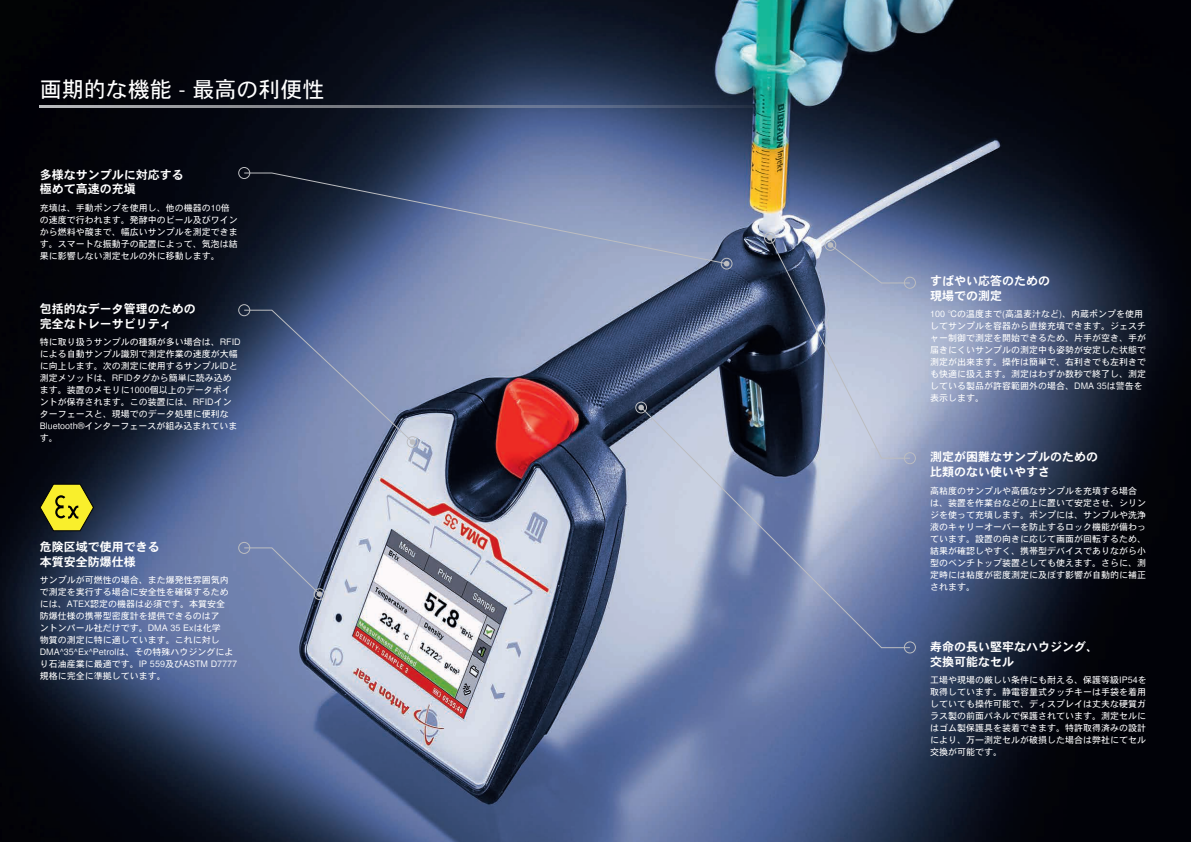
<style>
.page{position:relative;width:1191px;height:842px;background:#fff}
.page>*{position:absolute;margin:0;border:0;box-sizing:border-box;transform-origin:0 0}
.t1{font:22px "URW Heisei Gothic";color:#fff}
.t2{font:700 12px/14.4px "URW Heisei Gothic";color:#fff}
.t3{font:9px/12px "URW Heisei Gothic";color:#fff}
</style>
<div class="page">
<img style="left:0;top:0;width:1191px;height:842px">
<hr style="left:40px;top:105px;width:721px;height:3px;background:#bcbdc0">
<svg style="left:39px;top:483px;width:55px;height:49px;background:#9a9726"></svg>
<div style="left:720px;top:258px;width:12px;height:12px;border:1px solid #bcbdc0;border-radius:50%"></div>
<div style="left:406px;top:436px;width:12px;height:12px;border:1px solid #bcbdc0;border-radius:50%"></div>
<div style="left:314px;top:588px;width:11px;height:12px;border:1px solid #bcbdc0;border-radius:50%"></div>
<div style="left:764px;top:232px;width:11px;height:12px;border:1px solid #bcbdc0;border-radius:50%"></div>
<svg style="left:243px;top:172px;width:485px;height:93px;background:#606e90"></svg>
<svg style="left:243px;top:309px;width:172px;height:136px;background:#6d7da5"></svg>
<svg style="left:243px;top:547px;width:79px;height:50px;background:#7586b0"></svg>
<div style="left:238px;top:167px;width:12px;height:12px;border:1px solid #bcbdc0;border-radius:50%"></div>
<div style="left:238px;top:304px;width:12px;height:12px;border:1px solid #bcbdc0;border-radius:50%"></div>
<div style="left:238px;top:542px;width:12px;height:12px;border:1px solid #bcbdc0;border-radius:50%"></div>
<div style="left:904px;top:452px;width:12px;height:12px;border:1px solid #bcbdc0;border-radius:50%"></div>
<svg style="left:767px;top:235px;width:144px;height:171px;background:#7a859e"></svg>
<div style="left:904px;top:277px;width:12px;height:12px;border:1px solid #bcbdc0;border-radius:50%"></div>
<svg style="left:638px;top:405px;width:6px;height:5px"></svg>
<div style="left:635px;top:402px;width:12px;height:11px;border:1px solid #bcbdc0;border-radius:50%"></div>
<svg style="left:640px;top:406px;width:271px;height:243px;background:#8e9ab7"></svg>
<div style="left:904px;top:641px;width:12px;height:12px;border:1px solid #bcbdc0;border-radius:50%"></div>
<h1 class="t1" style="left:40px;top:73px;width:286px">画期的な機能 - 最高の利便性</h1>
<h2 class="t2" style="left:40px;top:168px;width:145px">多様なサンプルに対応する極めて高速の充填</h2>
<p class="t3" style="left:40px;top:201px;width:199px">充填は、手動ポンプを使用し、他の機器の10倍の速度で行われます。発酵中のビール及びワインから燃料や酸まで、幅広いサンプルを測定できます。スマートな振動子の配置によって、気泡は結果に影響しない測定セルの外に移動します。</p>
<h2 class="t2" style="left:40px;top:302px;width:157px">包括的なデータ管理のための完全なトレーサビリティ</h2>
<p class="t3" style="left:40px;top:336px;width:202px">特に取り扱うサンプルの種類が多い場合は、RFIDによる自動サンプル識別で測定作業の速度が大幅に向上します。次の測定に使用するサンプルIDと測定メソッドは、RFIDタグから簡単に読み込めます。装置のメモリに1000個以上のデータポイントが保存されます。この装置には、RFIDインターフェースと、現場でのデータ処理に便利な<br>Bluetooth®インターフェースが組み込まれています。</p>
<h2 class="t2" style="left:40px;top:540px;width:121px">危険区域で使用できる本質安全防爆仕様</h2>
<p class="t3" style="left:40px;top:574px;width:199px">サンプルが可燃性の場合、また爆発性雰囲気内で測定を実行する場合に安全性を確保するためには、ATEX認定の機器は必須です。本質安全<br>防爆仕様の携帯型密度計を提供できるのはア<br>ントンパール社だけです。DMA 35 Exは化学<br>物質の測定に特に適しています。これに対し<br>DMA^35^Ex^Petrolは、その特殊ハウジングにより石油産業に最適です。IP 559及びASTM D7777規格に完全に準拠しています。</p>
<h2 class="t2" style="left:930px;top:274px;width:121px">すばやい応答のための現場での測定</h2>
<p class="t3" style="left:930px;top:308px;width:217px">100 ℃の温度まで(高温麦汁など)、内蔵ポンプを使用してサンプルを容器から直接充填できます。ジェスチャー制御で測定を開始できるため、片手が空き、手が届きにくいサンプルの測定中も姿勢が安定した状態で測定が出来ます。操作は簡単で、右利きでも左利きでも快適に扱えます。測定はわずか数秒で終了し、測定している製品が許容範囲外の場合、DMA 35は警告を表示します。</p>
<h2 class="t2" style="left:930px;top:451px;width:169px">測定が困難なサンプルのための比類のない使いやすさ</h2>
<p class="t3" style="left:930px;top:484px;width:217px">高粘度のサンプルや高価なサンプルを充填する場合は、装置を作業台などの上に置いて安定させ、シリンジを使って充填します。ポンプには、サンプルや洗浄液のキャリーオーバーを防止するロック機能が備わっています。設置の向きに応じて画面が回転するため、結果が確認しやすく、携帯型デバイスでありながら小型のベンチトップ装置としても使えます。さらに、測定時には粘度が密度測定に及ぼす影響が自動的に補正されます。</p>
<h2 class="t2" style="left:930px;top:640px;width:169px">寿命の長い堅牢なハウジング、交換可能なセル</h2>
<p class="t3" style="left:930px;top:674px;width:218px;text-align:justify">工場や現場の厳しい条件にも耐える、保護等級IP54を取得しています。静電容量式タッチキーは手袋を着用していても操作可能で、ディスプレイは丈夫な硬質ガラス製の前面パネルで保護されています。測定セルにはゴム製保護具を装着できます。特許取得済みの設計により、万一測定セルが破損した場合は弊社にてセル交換が可能です。</p>
</div>
